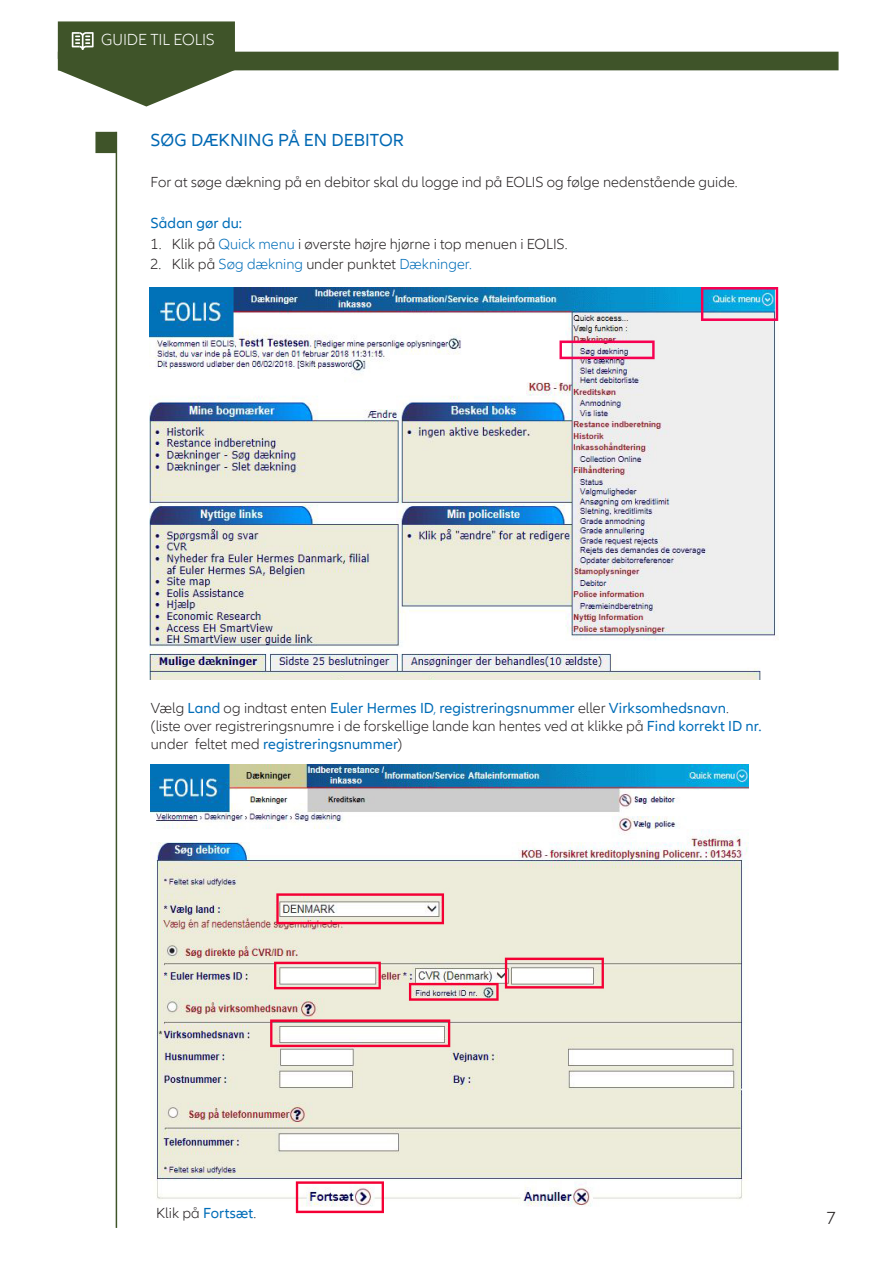
<style>
.page{position:relative;width:893px;height:1263px;background:#fff}
.page>*{position:absolute;margin:0;border:0;box-sizing:border-box;transform-origin:0 0}
.Subhead_11_14_ASR_DL{font:18px "Allianz Neo";letter-spacing:.005em;color:#0168b3}
.t1{font:300 18px "Allianz Neo";color:#231f20}
.t2{font:300 16.5px "Allianz Neo";letter-spacing:-.005em;color:#fff}
.MBT{font:300 15px/18px "Allianz Neo";color:#231f20}
.MBT-2{font:15px "Allianz Neo";letter-spacing:.005em;color:#006db8}
.s1{color:#006db8}
.s2{font-weight:300;color:#231f20}
.s3{font-weight:300}
.s4{font-weight:400;color:#006db8}
</style>
<div class="page">
<hr style="left:116px;top:132px;width:1px;height:1096px;background:#3f5429">
<div style="left:95px;top:132px;width:21px;height:21px;background:#3f5429"></div>
<img style="left:150px;top:287px;width:628px;height:393px">
<img style="left:151px;top:764px;width:597px;height:450px">
<svg style="left:58px;top:70px;width:177px;height:37px"></svg>
<div style="left:58px;top:21px;width:177px;height:38px;background:#3f5429;border:2px solid #3f5429"></div>
<div style="left:58px;top:52px;width:780px;height:18px;background:#3f5429"></div>
<svg style="left:72px;top:32px;width:22px;height:18px"></svg>
<p class="t2" style="left:101px;top:31px;width:115px">GUIDE TIL EOLIS</p>
<p class="Subhead_11_14_ASR_DL" style="left:151px;top:129px;width:255px">SØG DÆKNING PÅ EN DEBITOR</p>
<p class="MBT" style="left:151px;top:173px;width:589px">For at søge dækning på en debitor skal du logge ind på EOLIS og følge nedenstående guide.</p>
<p class="MBT-2" style="left:151px;top:215px;width:93px">Sådan gør du:</p>
<p class="MBT" style="left:151px;top:235px;width:419px">1. Klik på <span class="s1">Quick menu</span> i øverste højre hjørne i top menuen i EOLIS.</p>
<p class="MBT" style="left:151px;top:256px;width:323px">2. Klik på <span class="s1">Søg dækning</span> under punktet <span class="s1">Dækninger.</span></p>
<p class="MBT-2" style="left:151px;top:700px;width:579px"><span class="s2">Vælg</span> Land <span class="s2">og indtast enten</span> Euler Hermes ID<span class="s3">,</span> registreringsnummer <span class="s2">eller</span> Virksomhedsnavn<span class="s2">.</span></p>
<p class="MBT" style="left:151px;top:718px;width:612px">(liste over registreringsnumre i de forskellige lande kan hentes ved at klikke på <span class="s4">Find korrekt ID nr. </span>under feltet med <span class="s4">registreringsnummer</span>)</p>
<p class="MBT" style="left:156px;top:1205px;width:101px">Klik på <span class="s4">Fortsæt</span>.</p>
<p class="t1" style="left:826px;top:1207px;width:11px">7</p>
</div>
